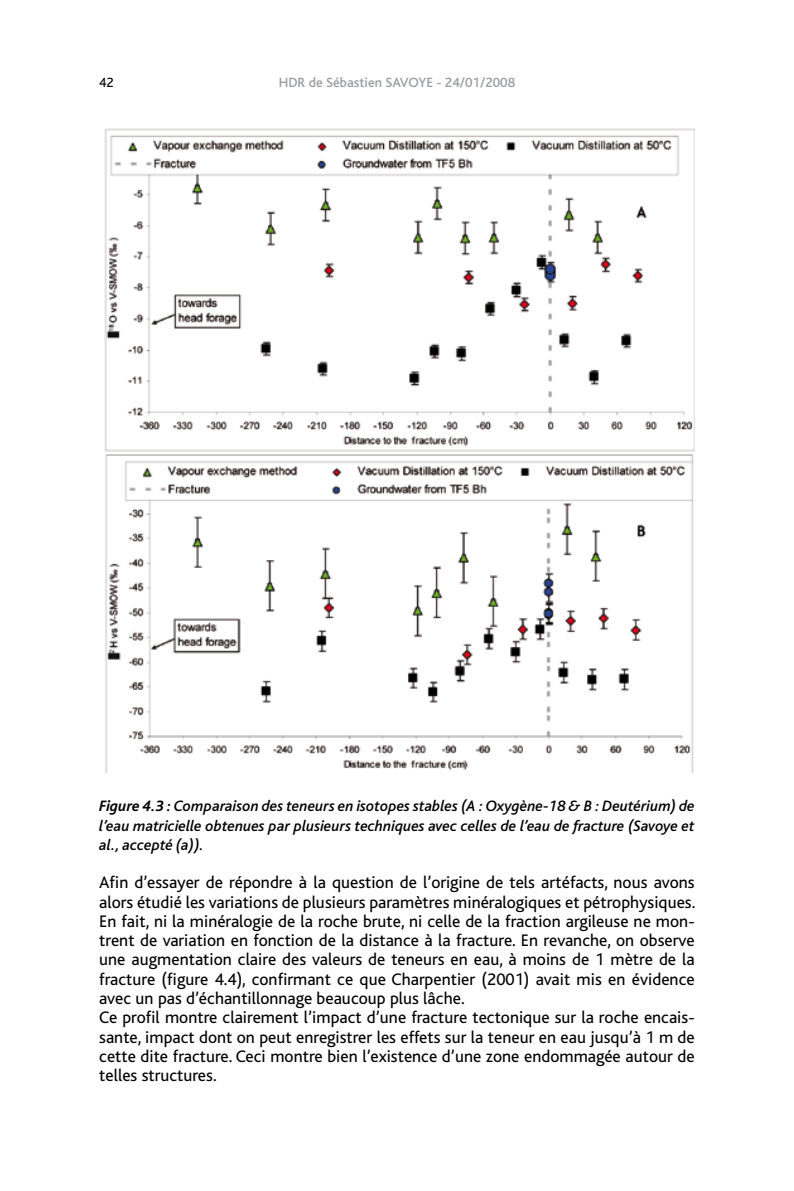
<style>
.page{position:relative;width:794px;height:1191px;background:#fff}
.page>*{position:absolute;margin:0;border:0;box-sizing:border-box;transform-origin:0 0}
.t1{font:17.5px/19.2px "Bliss";color:#000}
.t2{font:italic 500 15.75px/19.2px "Bliss";color:#000;text-align:justify}
.t3{font:500 14px "Bliss";color:#9b9d9f}
.t4{font:14px "Bliss";color:#000}
.s1{font-weight:700}
</style>
<div class="page">
<img style="left:104px;top:128px;width:590px;height:644px">
<p class="t4" style="left:99px;top:76px;width:16px">42</p>
<p class="t3" style="left:279px;top:75px;width:238px">HDR de Sébastien SAVOYE - 24/01/2008</p>
<p class="t2" style="left:99px;top:797px;width:597px"><span class="s1">Figure 4.3 :</span> Comparaison des teneurs en isotopes stables (A : Oxygène-18 &amp; B : Deutérium) de l’eau matricielle obtenues par plusieurs techniques avec celles de l’eau de fracture (Savoye et al., accepté (a)).</p>
<p class="t1" style="left:99px;top:873px;width:597px">Afin d’essayer de répondre à la question de l’origine de tels artéfacts, nous avons alors étudié les variations de plusieurs paramètres minéralogiques et pétrophysiques.<br>En fait, ni la minéralogie de la roche brute, ni celle de la fraction argileuse ne mon&shy;trent de variation en fonction de la distance à la fracture. En revanche, on observe une augmentation claire des valeurs de teneurs en eau, à moins de 1 mètre de la fracture (figure 4.4), confirmant ce que Charpentier (2001) avait mis en évidence avec un pas d’échantillonnage beaucoup plus lâche.<br>Ce profil montre clairement l’impact d’une fracture tectonique sur la roche encais&shy;sante, impact dont on peut enregistrer les effets sur la teneur en eau jusqu’à 1 m de cette dite fracture. Ceci montre bien l’existence d’une zone endommagée autour de telles structures.</p>
</div>
